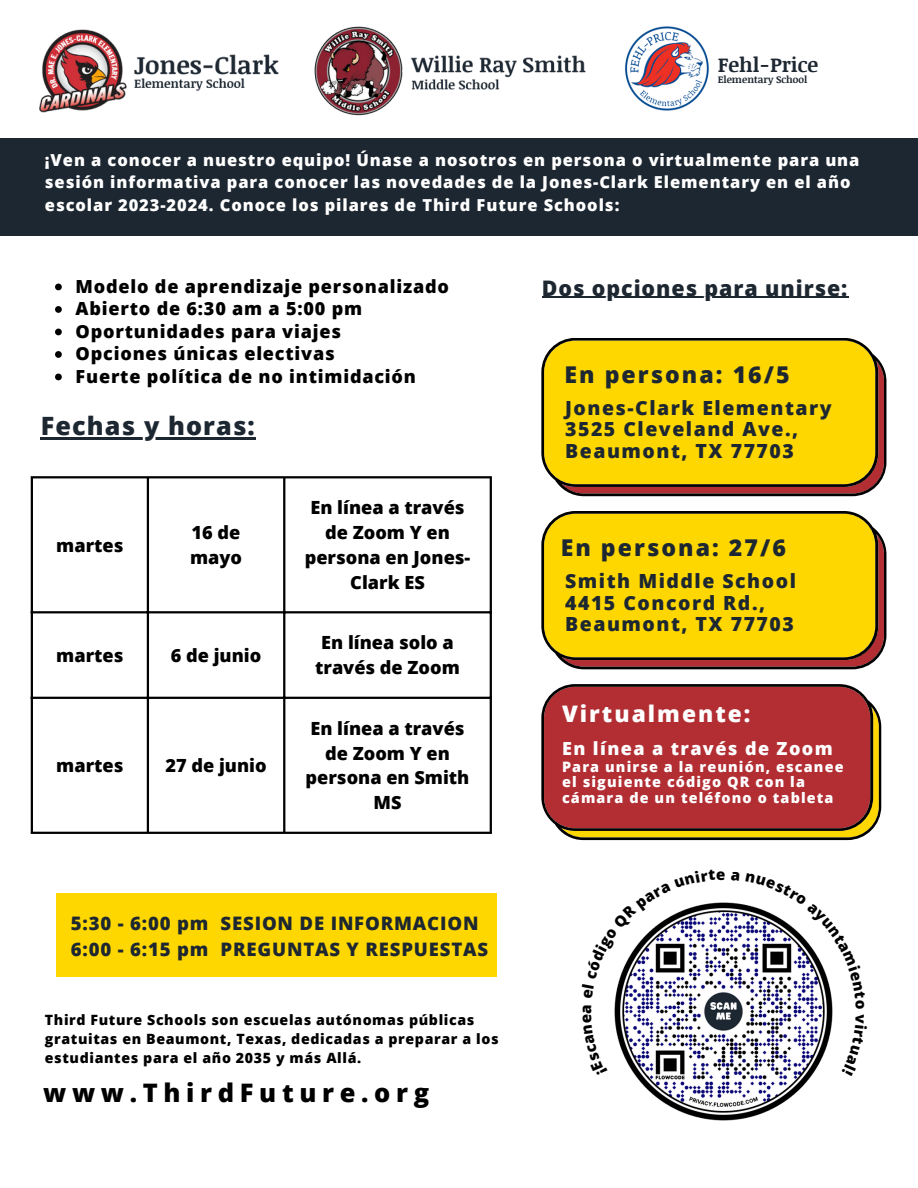
<style>
.page{position:relative;width:918px;height:1188px;background:#fff}
.page>*{position:absolute;margin:0;border:0;box-sizing:border-box;transform-origin:0 0}
.t1{font:800 25.5px "Open Sans";letter-spacing:.22em;color:#000}
.t2{font:800 25.2px "Open Sans";letter-spacing:.045em;color:#1d2731}
.t3{font:800 23.1px "Open Sans";letter-spacing:.09em;color:#1d2731}
.t4{font:800 22.8px "Open Sans";letter-spacing:.09em;color:#fff}
.t5{font:800 21.45px "Open Sans";letter-spacing:.045em;color:#1d2731}
.t6{font:700 20.4px "Noticia Text";color:#1d2731}
.t7{font:800 19.5px "Open Sans";letter-spacing:.075em;color:#1d2731}
.t8{font:800 18.6px "Open Sans";letter-spacing:.045em;color:#1d2731}
.t9{font:800 18.15px/24.8px "Open Sans";color:#000;text-align:center}
.t10{font:800 18px "Open Sans";letter-spacing:.045em;color:#000}
.t11{font:800 18px "Open Sans";letter-spacing:.075em;color:#fff}
.t12{font:800 16.5px/22.5px "Open Sans";letter-spacing:.055em;color:#fff}
.t13{font:800 14.4px/15.8px "Open Sans";letter-spacing:.075em;color:#fff}
.t14{font:800 14.25px/19.4px "Open Sans";letter-spacing:.045em;color:#000}
.t15{font:700 9.9px "Noticia Text";color:#1d2731}
</style>
<div class="page">
<div style="left:0;top:139px;width:918px;height:97px;background:#1d2731"></div>
<img style="left:39px;top:29px;width:240px;height:84px">
<img style="left:614px;top:902px;width:198px;height:219px">
<div style="left:56px;top:893px;width:440px;height:83px;background:#ffd700"></div>
<img style="left:314px;top:26px;width:272px;height:90px">
<img style="left:625px;top:26px;width:84px;height:85px">
<svg style="left:55px;top:284px;width:7px;height:6px"></svg>
<svg style="left:55px;top:306px;width:7px;height:7px"></svg>
<svg style="left:55px;top:329px;width:7px;height:6px"></svg>
<svg style="left:55px;top:351px;width:7px;height:7px"></svg>
<svg style="left:55px;top:374px;width:7px;height:6px"></svg>
<hr style="left:41px;top:438px;width:215px;height:2px;background:#1d2731">
<svg style="left:541px;top:338px;width:345px;height:158px;fill:#ffd700"></svg>
<svg style="left:541px;top:511px;width:345px;height:158px;fill:#ffd700"></svg>
<svg style="left:541px;top:684px;width:340px;height:156px;fill:#b22e33"></svg>
<hr style="left:542px;top:297px;width:306px;height:1px;background:#1d2731">
<hr style="left:31px;top:478px;width:2px;height:354px;background:#000">
<hr style="left:147px;top:478px;width:2px;height:354px;background:#000">
<hr style="left:283px;top:478px;width:2px;height:354px;background:#000">
<hr style="left:490px;top:478px;width:2px;height:354px;background:#000">
<hr style="left:31px;top:476px;width:461px;height:2px;background:#000">
<hr style="left:31px;top:611px;width:461px;height:2px;background:#000">
<hr style="left:31px;top:697px;width:461px;height:2px;background:#000">
<hr style="left:31px;top:832px;width:461px;height:2px;background:#000">
<svg style="left:614px;top:902px;width:111px;height:97px"></svg>
<svg style="left:746px;top:902px;width:87px;height:174px"></svg>
<p class="t6" style="left:718px;top:50px;width:102px">Fehl-Price</p>
<p class="t15" style="left:718px;top:73px;width:91px">Elementary School</p>
<p class="t12" style="left:45px;top:148px;width:816px">¡Ven a conocer a nuestro equipo! Únase a nosotros en persona o virtualmente para una sesión informativa para conocer las novedades de la Jones-Clark Elementary en el año escolar 2023-2024. Conoce los pilares de Third Future Schools:</p>
<p class="t10" style="left:76px;top:273px;width:375px">Modelo de aprendizaje personalizado</p>
<p class="t10" style="left:76px;top:296px;width:288px">Abierto de 6:30 am a 5:00 pm</p>
<p class="t10" style="left:76px;top:318px;width:267px">Oportunidades para viajes</p>
<p class="t10" style="left:76px;top:341px;width:261px">Opciones únicas electivas</p>
<p class="t10" style="left:76px;top:363px;width:342px">Fuerte política de no intimidación</p>
<p class="t2" style="left:41px;top:408px;width:216px">Fechas y horas:</p>
<p class="t9" style="left:56px;top:532px;width:69px">martes</p>
<p class="t9" style="left:190px;top:520px;width:54px;text-align:left">16 de mayo</p>
<p class="t9" style="left:56px;top:642px;width:69px">martes</p>
<p class="t9" style="left:171px;top:642px;width:92px">6 de junio</p>
<p class="t9" style="left:56px;top:753px;width:69px">martes</p>
<p class="t9" style="left:165px;top:753px;width:103px">27 de junio</p>
<p class="t9" style="left:305px;top:495px;width:167px">En línea a través de Zoom Y en persona en Jones-<br>Clark ES</p>
<p class="t9" style="left:315px;top:630px;width:146px">En línea solo a través de Zoom</p>
<p class="t9" style="left:306px;top:716px;width:165px">En línea a través de Zoom Y en persona en Smith<br>MS</p>
<p class="t8" style="left:71px;top:910px;width:409px">5:30 - 6:00 pm SESION DE INFORMACION</p>
<p class="t8" style="left:71px;top:936px;width:419px">6:00 - 6:15 pm PREGUNTAS Y RESPUESTAS</p>
<p class="t14" style="left:45px;top:1009px;width:455px">Third Future Schools son escuelas autónomas públicas gratuitas en Beaumont, Texas, dedicadas a preparar a los estudiantes para el año 2035 y más Allá.</p>
<p class="t1" style="left:43px;top:1075px;width:387px">www.ThirdFuture.org</p>
<p class="t5" style="left:542px;top:273px;width:307px">Dos opciones para unirse:</p>
<p class="t3" style="left:564px;top:358px;width:227px">En persona: 16/5</p>
<p class="t7" style="left:565px;top:394px;width:268px">Jones-Clark Elementary</p>
<p class="t7" style="left:565px;top:416px;width:235px">3525 Cleveland Ave.,</p>
<p class="t7" style="left:565px;top:437px;width:230px">Beaumont, TX 77703</p>
<p class="t3" style="left:561px;top:531px;width:227px">En persona: 27/6</p>
<p class="t7" style="left:565px;top:567px;width:232px">Smith Middle School</p>
<p class="t7" style="left:565px;top:589px;width:201px">4415 Concord Rd.,</p>
<p class="t7" style="left:565px;top:610px;width:230px">Beaumont, TX 77703</p>
<p class="t4" style="left:562px;top:698px;width:190px">Virtualmente:</p>
<p class="t11" style="left:562px;top:735px;width:272px">En línea a través de Zoom</p>
<p class="t13" style="left:562px;top:758px;width:283px">Para unirse a la reunión, escanee el siguiente código QR con la cámara de un teléfono o tableta</p>
</div>
